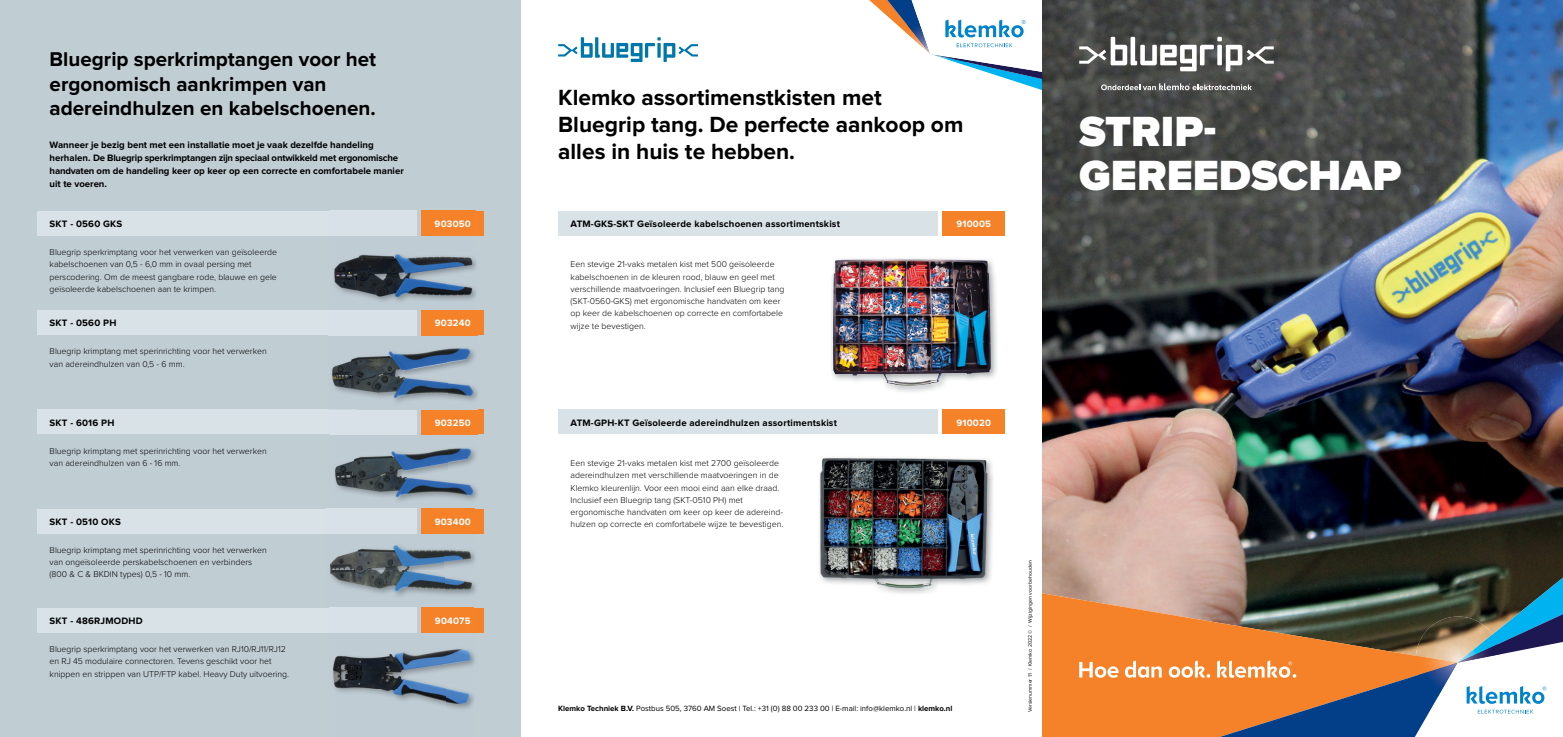
<style>
.page{position:relative;width:1563px;height:737px;background:#fff}
.page>*{position:absolute;margin:0;border:0;box-sizing:border-box;transform-origin:0 0}
.t1{font:900 43.75px/43.8px "Proxima Nova";color:#fff}
.t2{font:700 22.75px/27.3px "Proxima Nova";color:#000}
.t3{font:700 20.65px/24.8px "Proxima Nova";color:#000}
.t4{font:700 9.62px/13.1px "Proxima Nova";color:#000}
.t5{font:700 9.62px "Proxima Nova";letter-spacing:.02em;color:#000}
.t6{font:700 9.62px "Proxima Nova";letter-spacing:.02em;color:#fff}
.t7{font:300 8.75px/12.2px "Proxima Nova";color:#000}
.t8{font:7.88px "Proxima Nova";color:#000}
.t9{font:5.25px "Proxima Nova";color:#000}
.s1{font-weight:700}
</style>
<div class="page">
<img style="left:1042px;top:0;width:521px;height:593px">
<svg style="left:1042px;top:593px;width:175px;height:144px;background:#f08636"></svg>
<div style="left:0;top:0;width:521px;height:737px;background:#c0cdd3"></div>
<svg style="left:558px;top:37px;width:140px;height:25px"></svg>
<div style="left:37px;top:608px;width:380px;height:24px;background:#d8e2e7"></div>
<div style="left:422px;top:608px;width:62px;height:24px;background:#f58229"></div>
<div style="left:37px;top:211px;width:380px;height:25px;background:#d8e2e7"></div>
<div style="left:422px;top:211px;width:62px;height:25px;background:#f58229"></div>
<div style="left:37px;top:310px;width:380px;height:25px;background:#d8e2e7"></div>
<div style="left:422px;top:310px;width:62px;height:25px;background:#f58229"></div>
<div style="left:37px;top:409px;width:380px;height:25px;background:#d8e2e7"></div>
<div style="left:422px;top:409px;width:62px;height:25px;background:#f58229"></div>
<div style="left:37px;top:508px;width:380px;height:25px;background:#d8e2e7"></div>
<div style="left:422px;top:508px;width:62px;height:25px;background:#f58229"></div>
<img style="left:359px;top:448px;width:119px;height:53px">
<img style="left:421px;top:410px;width:1px;height:24px">
<img style="left:389px;top:434px;width:88px;height:1px">
<img style="left:330px;top:409px;width:59px;height:50px">
<img style="left:335px;top:459px;width:24px;height:34px">
<img style="left:388px;top:409px;width:29px;height:25px">
<img style="left:422px;top:409px;width:55px;height:1px">
<div style="left:558px;top:211px;width:380px;height:25px;background:#d8e2e7"></div>
<div style="left:943px;top:211px;width:62px;height:25px;background:#f58229"></div>
<img style="left:819px;top:457px;width:173px;height:137px">
<div style="left:558px;top:409px;width:380px;height:25px;background:#d8e2e7"></div>
<div style="left:943px;top:409px;width:62px;height:25px;background:#f58229"></div>
<svg style="left:1079px;top:662px;width:39px;height:15px"></svg>
<svg style="left:1125px;top:660px;width:36px;height:17px"></svg>
<svg style="left:1168px;top:660px;width:42px;height:17px"></svg>
<img style="left:1217px;top:577px;width:346px;height:160px">
<svg style="left:1101px;top:83px;width:151px;height:7px"></svg>
<svg style="left:1079px;top:37px;width:194px;height:34px"></svg>
<svg style="left:869px;top:0;width:173px;height:90px"></svg>
<img style="left:359px;top:256px;width:117px;height:46px">
<img style="left:350px;top:211px;width:96px;height:50px">
<img style="left:334px;top:260px;width:25px;height:35px">
<img style="left:350px;top:211px;width:67px;height:25px">
<img style="left:422px;top:211px;width:24px;height:25px">
<img style="left:358px;top:348px;width:120px;height:54px">
<img style="left:421px;top:310px;width:1px;height:25px">
<img style="left:388px;top:335px;width:89px;height:1px">
<img style="left:328px;top:335px;width:60px;height:25px">
<img style="left:332px;top:360px;width:26px;height:34px">
<img style="left:356px;top:545px;width:120px;height:51px">
<img style="left:421px;top:508px;width:1px;height:25px">
<img style="left:385px;top:533px;width:89px;height:1px">
<img style="left:326px;top:533px;width:59px;height:25px">
<img style="left:329px;top:558px;width:27px;height:50px">
<img style="left:356px;top:607px;width:118px;height:1px">
<img style="left:330px;top:632px;width:57px;height:1px">
<img style="left:387px;top:608px;width:58px;height:25px">
<img style="left:445px;top:632px;width:29px;height:77px">
<img style="left:387px;top:608px;width:30px;height:24px">
<img style="left:422px;top:608px;width:23px;height:24px">
<img style="left:333px;top:650px;width:112px;height:56px">
<img style="left:831px;top:262px;width:166px;height:130px">
<img style="left:833px;top:258px;width:158px;height:128px">
<h3 class="t3" style="left:50px;top:48px;width:328px">Bluegrip sperkrimptangen voor het ergonomisch aankrimpen van adereindhulzen en kabelschoenen.</h3>
<p class="t4" style="left:50px;top:138px;width:356px">Wanneer je bezig bent met een installatie moet je vaak dezelfde handeling herhalen. De Bluegrip sperkrimptangen zijn speciaal ontwikkeld met ergonomische handvaten om de handeling keer op keer op een correcte en comfortabele manier uit te voeren.</p>
<p class="t5" style="left:50px;top:219px;width:74px">SKT - 0560 GKS</p>
<p class="t7" style="left:50px;top:246px;width:229px">Bluegrip sperkrimptang voor het verwerken van geïsoleerde kabelschoenen van 0,5 - 6,0 mm in ovaal persing met perscodering. Om de meest gangbare rode, blauwe en gele geïsoleerde kabelschoenen aan te krimpen.</p>
<p class="t5" style="left:50px;top:319px;width:68px">SKT - 0560 PH</p>
<p class="t7" style="left:50px;top:345px;width:219px">Bluegrip krimptang met sperinrichting voor het verwerken van adereindhulzen van 0,5 - 6 mm.</p>
<p class="t5" style="left:50px;top:418px;width:66px">SKT - 6016 PH</p>
<p class="t7" style="left:50px;top:445px;width:219px">Bluegrip krimptang met sperinrichting voor het verwerken van adereindhulzen van 6 - 16 mm.</p>
<p class="t5" style="left:50px;top:517px;width:73px">SKT - 0510 OKS</p>
<p class="t7" style="left:50px;top:544px;width:219px">Bluegrip krimptang met sperinrichting voor het verwerken van ongeïsoleerde perskabelschoenen en verbinders (800 &amp; C &amp; BKDIN types) 0,5 - 10 mm.</p>
<p class="t5" style="left:50px;top:616px;width:94px">SKT - 486RJMODHD</p>
<p class="t7" style="left:50px;top:643px;width:241px">Bluegrip sperkrimptang voor het verwerken van RJ10/RJ11/RJ12 en RJ 45 modulaire connectoren. Tevens geschikt voor het knippen en strippen van UTP/FTP kabel. Heavy Duty uitvoering.</p>
<p class="t6" style="left:435px;top:219px;width:38px">903050</p>
<p class="t6" style="left:435px;top:319px;width:37px">903240</p>
<p class="t6" style="left:435px;top:418px;width:38px">903250</p>
<p class="t6" style="left:435px;top:517px;width:38px">903400</p>
<p class="t6" style="left:435px;top:616px;width:37px">904075</p>
<h2 class="t2" style="left:558px;top:85px;width:407px">Klemko assortimenstkisten met<br>Bluegrip tang. De perfecte aankoop om alles in huis te hebben.</h2>
<p class="t5" style="left:570px;top:219px;width:271px">ATM-GKS-SKT Geïsoleerde kabelschoenen assortimentskist</p>
<p class="t6" style="left:956px;top:219px;width:36px">910005</p>
<p class="t7" style="left:570px;top:259px;width:215px">Een stevige 21-vaks metalen kist met 500 geïsoleerde kabelschoenen in de kleuren rood, blauw en geel met verschillende maatvoeringen. Inclusief een Bluegrip tang (SKT-0560-GKS) met ergonomische handvaten om keer op keer de kabelschoenen op correcte en comfortabele wijze te bevestigen.</p>
<p class="t5" style="left:570px;top:418px;width:268px">ATM-GPH-KT Geïsoleerde adereindhulzen assortimentskist</p>
<p class="t6" style="left:956px;top:418px;width:36px">910020</p>
<p class="t7" style="left:570px;top:457px;width:214px">Een stevige 21-vaks metalen kist met 2700 geïsoleerde adereindhulzen met verschillende maatvoeringen in de Klemko kleurenlijn. Voor een mooi eind aan elke draad.<br>Inclusief een Bluegrip tang (SKT-0510 PH) met ergonomische handvaten om keer op keer de adereind&shy;hulzen op correcte en comfortabele wijze te bevestigen.</p>
<p class="t8" style="left:558px;top:705px;width:396px"><span class="s1">Klemko Techniek B.V.</span> Postbus 505, 3760 AM Soest | Tel.: +31 (0) 88 00 233 00 | E-mail: info@klemko.nl | <span class="s1">klemko.nl</span></p>
<p class="t9" style="left:1027px;top:712px;width:153px;rotate:-90deg">Versienummer 1.1 / Klemko 2022 © / Wijzigingen voorbehouden</p>
<h1 class="t1" style="left:1079px;top:112px;width:324px">STRIP-<br>GEREEDSCHAP</h1>
</div>
